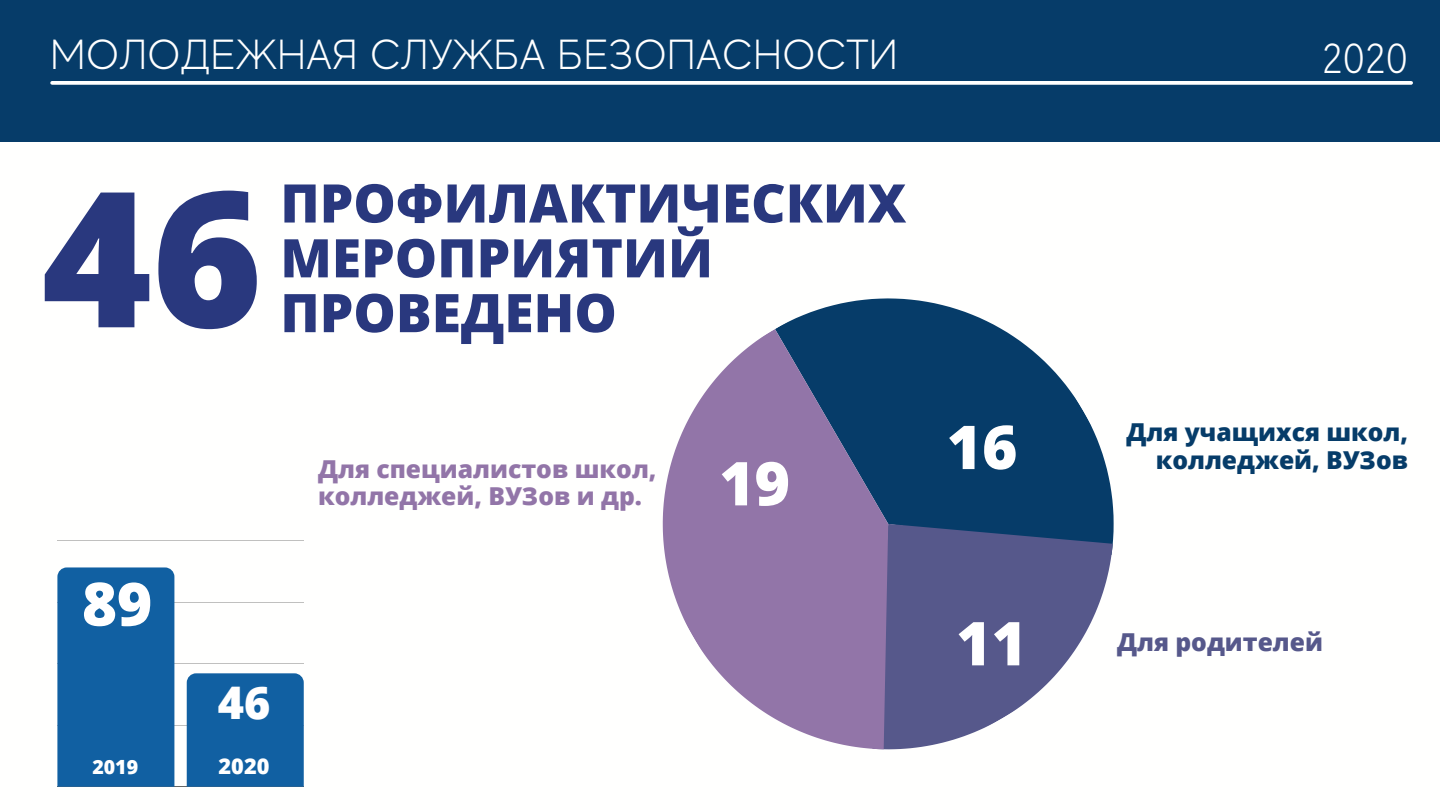
<style>
.page{position:relative;width:1440px;height:810px;background:#fff}
.page>*{position:absolute;margin:0;border:0;box-sizing:border-box;transform-origin:0 0}
.t1{font:800 188.8px "Open Sans";color:#29387e}
.t2{font:800 60.5px "Open Sans";color:#fff}
.t3{font:800 60px "Open Sans";color:#fff}
.t4{font:800 53.3px/54.8px "Open Sans";color:#29387e}
.t5{font:800 45px "Open Sans";color:#fff}
.t6{font:300 42px "MADE Evolve Sans";color:#fff}
.t7{font:800 24.7px/27.3px "Open Sans";color:#9275a8}
.t8{font:800 24.7px/27.3px "Open Sans";color:#063c69;text-align:right}
.t9{font:800 24.7px "Open Sans";color:#56588b}
.t10{font:800 21.7px "Open Sans";color:#fff}
.t11{font:800 19.6px "Open Sans";color:#fff}
</style>
<div class="page">
<div style="left:0;top:0;width:1440px;height:141px;background:#063c69"></div>
<svg style="left:52px;top:81px;width:1359px;height:4px;background:#eff2f5"></svg>
<hr style="left:57px;top:540px;width:247px;height:1px;background:#000">
<hr style="left:57px;top:602px;width:247px;height:1px;background:#000">
<hr style="left:57px;top:664px;width:247px;height:1px;background:#000">
<hr style="left:57px;top:725px;width:247px;height:1px;background:#000">
<hr style="left:57px;top:787px;width:247px;height:1px;background:#000">
<div style="left:57px;top:567px;width:117px;height:220px;background:#1160a2"></div>
<div style="left:187px;top:673px;width:117px;height:114px;background:#1160a2"></div>
<svg style="left:775px;top:298px;width:319px;height:133px;fill:#063c69"></svg>
<svg style="left:985px;top:431px;width:129px;height:297px"></svg>
<svg style="left:662px;top:329px;width:323px;height:421px;fill:#9275a8"></svg>
<svg style="left:775px;top:329px;width:113px;height:195px;background:#4c5888"></svg>
<h3 class="t6" style="left:50px;top:32px;width:849px">МОЛОДЕЖНАЯ СЛУЖБА БЕЗОПАСНОСТИ</h3>
<h3 class="t6" style="left:1322px;top:35px;width:87px">2020</h3>
<h1 class="t1" style="left:42px;top:126px;width:222px">46</h1>
<h3 class="t4" style="left:280px;top:174px;width:628px">ПРОФИЛАКТИЧЕСКИХ<br>МЕРОПРИЯТИЙ</h3>
<h3 class="t4" style="left:280px;top:284px;width:338px">ПРОВЕДЕНО</h3>
<h3 class="t3" style="left:82px;top:562px;width:72px">89</h3>
<h3 class="t5" style="left:218px;top:671px;width:54px">46</h3>
<p class="t11" style="left:92px;top:753px;width:47px">2019</p>
<p class="t10" style="left:219px;top:750px;width:52px">2020</p>
<p class="t7" style="left:318px;top:455px;width:340px">Для специалистов школ, колледжей, ВУЗов и др.</p>
<h2 class="t2" style="left:719px;top:441px;width:72px">19</h2>
<h2 class="t2" style="left:947px;top:404px;width:72px">16</h2>
<h2 class="t2" style="left:956px;top:601px;width:72px">11</h2>
<p class="t8" style="left:1127px;top:418px;width:283px">Для учащихся школ, колледжей, ВУЗов</p>
<p class="t9" style="left:1117px;top:625px;width:207px">Для родителей</p>
</div>
